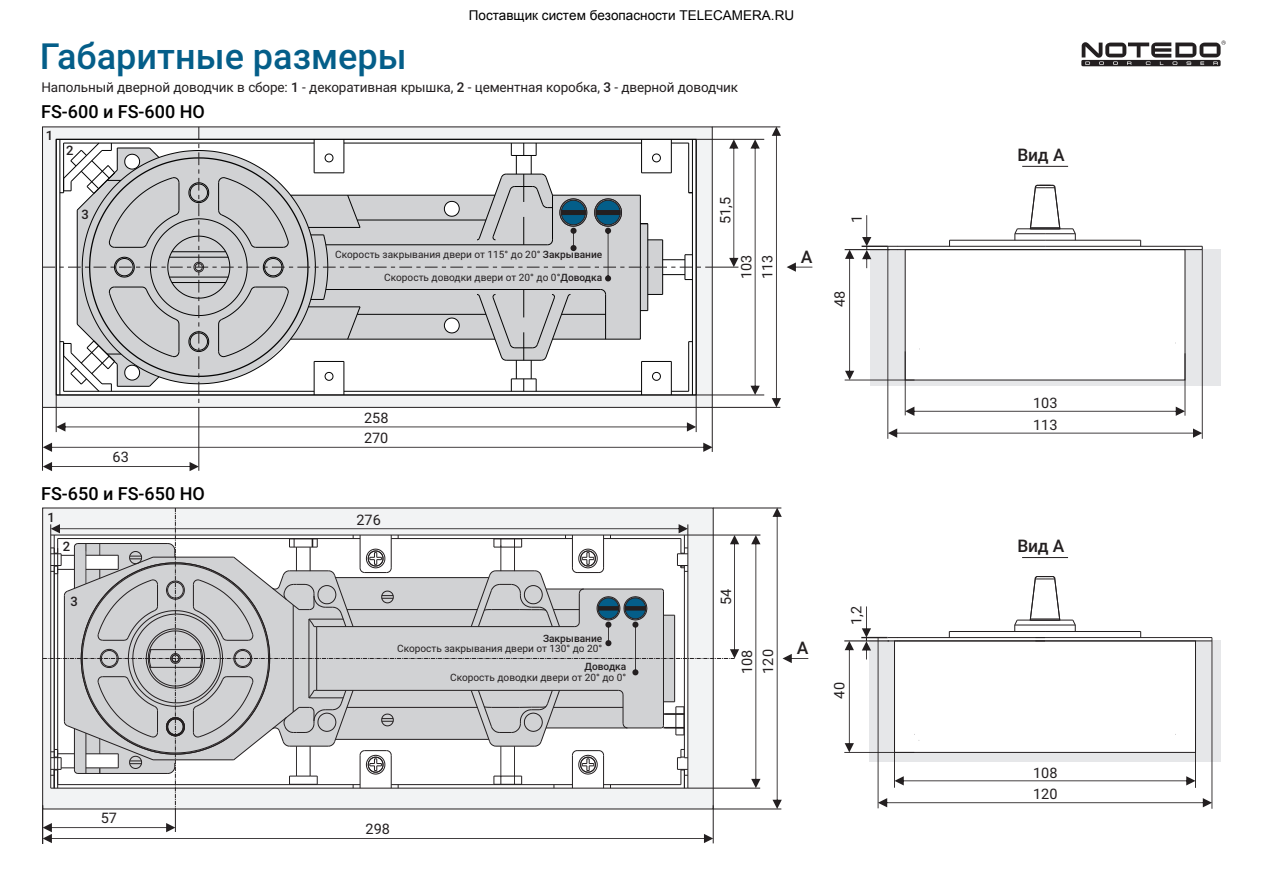
<style>
.page{position:relative;width:1263px;height:893px;background:#fff}
.page>*{position:absolute;margin:0;border:0;box-sizing:border-box;transform-origin:0 0}
.t1{font:500 36px "Roboto";color:#045e89}
.t2{font:500 18px "Roboto";color:#000}
.t3{font:500 17.4px "Roboto";letter-spacing:-.01em;color:#231f20}
.t4{font:14.55px/21.9px "Roboto";color:#231f20}
.t5{font:14.4px/20.4px "Roboto";color:#231f20}
.t6{font:13.5px "Roboto";letter-spacing:-.01em;color:#231f20}
.t7{font:500 13.05px "Roboto";color:#231f20}
.t8{font:10.05px "Roboto";color:#231f20}
.t9{font:500 10.05px "Roboto";color:#231f20}
.s1{font-weight:500}
</style>
<div class="page">
<svg style="left:57px;top:422px;width:639px;height:10px"></svg>
<hr style="left:42px;top:407px;width:1px;height:64px;background:#231f20">
<svg style="left:43px;top:443px;width:669px;height:9px"></svg>
<hr style="left:198px;top:407px;width:1px;height:64px;background:#231f20">
<hr style="left:712px;top:407px;width:1px;height:45px;background:#231f20">
<hr style="left:696px;top:395px;width:1px;height:37px;background:#231f20">
<hr style="left:56px;top:395px;width:1px;height:37px;background:#231f20">
<svg style="left:43px;top:462px;width:156px;height:9px"></svg>
<hr style="left:712px;top:407px;width:68px;height:1px;background:#231f20">
<hr style="left:696px;top:139px;width:68px;height:1px;background:#231f20">
<svg style="left:772px;top:127px;width:9px;height:280px"></svg>
<svg style="left:750px;top:139px;width:10px;height:256px"></svg>
<svg style="left:43px;top:127px;width:695px;height:280px"></svg>
<hr style="left:712px;top:126px;width:68px;height:1px;background:#231f20">
<hr style="left:696px;top:395px;width:68px;height:1px;background:#231f20">
<div style="left:870px;top:250px;width:350px;height:136px;background:#e6e7e9"></div>
<hr style="left:888px;top:249px;width:157px;height:1px;background:#231f20">
<hr style="left:888px;top:246px;width:157px;height:1px;background:#231f20">
<hr style="left:1045px;top:246px;width:157px;height:1px;background:#231f20">
<hr style="left:1045px;top:249px;width:157px;height:1px;background:#231f20">
<hr style="left:887px;top:249px;width:2px;height:190px;background:#231f20">
<hr style="left:1201px;top:250px;width:2px;height:189px;background:#231f20">
<hr style="left:845px;top:249px;width:44px;height:1px;background:#231f20">
<svg style="left:861px;top:215px;width:27px;height:53px"></svg>
<svg style="left:845px;top:250px;width:9px;height:130px"></svg>
<hr style="left:1022px;top:166px;width:46px;height:1px;background:#231f20">
<hr style="left:905px;top:351px;width:1px;height:64px;background:#231f20">
<hr style="left:1184px;top:353px;width:1px;height:63px;background:#231f20">
<hr style="left:845px;top:380px;width:69px;height:1px;background:#231f20">
<svg style="left:897px;top:184px;width:289px;height:197px"></svg>
<svg style="left:905px;top:407px;width:280px;height:9px"></svg>
<svg style="left:888px;top:428px;width:314px;height:10px"></svg>
<div style="left:869px;top:641px;width:351px;height:121px;background:#e6e7e9"></div>
<hr style="left:887px;top:640px;width:158px;height:1px;background:#231f20">
<hr style="left:887px;top:637px;width:158px;height:1px;background:#231f20">
<hr style="left:1035px;top:637px;width:177px;height:1px;background:#231f20">
<hr style="left:1035px;top:640px;width:177px;height:1px;background:#231f20">
<hr style="left:894px;top:731px;width:1px;height:57px;background:#231f20">
<hr style="left:1195px;top:733px;width:1px;height:55px;background:#231f20">
<hr style="left:844px;top:752px;width:70px;height:1px;background:#231f20">
<svg style="left:894px;top:776px;width:301px;height:9px"></svg>
<svg style="left:879px;top:798px;width:332px;height:9px"></svg>
<hr style="left:877px;top:638px;width:2px;height:170px;background:#231f20">
<hr style="left:1211px;top:638px;width:2px;height:171px;background:#231f20">
<hr style="left:844px;top:640px;width:45px;height:1px;background:#231f20">
<svg style="left:861px;top:606px;width:26px;height:53px"></svg>
<svg style="left:845px;top:641px;width:9px;height:111px"></svg>
<hr style="left:713px;top:808px;width:68px;height:1px;background:#231f20">
<hr style="left:713px;top:508px;width:68px;height:1px;background:#231f20">
<hr style="left:42px;top:805px;width:1px;height:39px;background:#231f20">
<hr style="left:688px;top:535px;width:72px;height:1px;background:#231f20">
<hr style="left:688px;top:788px;width:72px;height:1px;background:#231f20">
<svg style="left:751px;top:535px;width:9px;height:253px"></svg>
<hr style="left:1022px;top:557px;width:46px;height:1px;background:#231f20">
<div style="left:894px;top:576px;width:302px;height:177px;background:#fff"></div>
<svg style="left:43px;top:508px;width:696px;height:335px"></svg>
<svg style="left:1081px;top:41px;width:145px;height:25px"></svg>
<svg style="left:787px;top:262px;width:25px;height:10px"></svg>
<svg style="left:772px;top:508px;width:36px;height:301px"></svg>
<h1 class="t1" style="left:40px;top:42px;width:368px">Габаритные размеры</h1>
<h3 class="t6" style="left:41px;top:82px;width:698px">Напольный дверной доводчик в сборе: <span class="s1">1</span> - декоративная крышка, <span class="s1">2</span> - цементная коробка, <span class="s1">3</span> - дверной доводчик</h3>
<h2 class="t2" style="left:41px;top:105px;width:165px">FS-600 и FS-600 HO</h2>
<p class="t7" style="left:46px;top:130px;width:9px">1</p>
<p class="t7" style="left:66px;top:145px;width:9px">2</p>
<p class="t7" style="left:81px;top:209px;width:9px">3</p>
<p class="t8" style="left:335px;top:251px;width:269px">Скорость закрывания двери от 115° до 20° <span class="s1">Закрывание</span></p>
<p class="t8" style="left:384px;top:274px;width:220px">Скорость доводки двери от 20° до 0°<span class="s1">Доводка</span></p>
<h3 class="t5" style="left:716px;top:224px;width:29px;rotate:-90deg">51,5</h3>
<h3 class="t5" style="left:738px;top:279px;width:26px;rotate:-90deg">103</h3>
<h3 class="t5" style="left:759px;top:279px;width:26px;rotate:-90deg">113</h3>
<h3 class="t5" style="left:113px;top:449px;width:18px">63</h3>
<h2 class="t2" style="left:41px;top:486px;width:165px">FS-650 и FS-650 HO</h2>
<p class="t7" style="left:48px;top:512px;width:9px">1</p>
<p class="t7" style="left:63px;top:541px;width:9px">2</p>
<p class="t7" style="left:70px;top:596px;width:9px">3</p>
<h3 class="t5" style="left:364px;top:409px;width:26px">258<br>270</h3>
<h3 class="t4" style="left:356px;top:510px;width:26px">276</h3>
<p class="t9" style="left:543px;top:634px;width:61px">Закрывание</p>
<p class="t8" style="left:397px;top:644px;width:207px">Скорость закрывания двери от 130° до 20°</p>
<p class="t9" style="left:584px;top:663px;width:43px">Доводка</p>
<p class="t8" style="left:450px;top:673px;width:178px">Скорость доводки двери от 20° до 0°</p>
<h3 class="t4" style="left:716px;top:605px;width:18px;rotate:-90deg">54</h3>
<h3 class="t4" style="left:738px;top:674px;width:26px;rotate:-90deg">108</h3>
<h3 class="t4" style="left:758px;top:674px;width:26px;rotate:-90deg">120</h3>
<h3 class="t4" style="left:101px;top:809px;width:18px">57</h3>
<h3 class="t4" style="left:366px;top:820px;width:26px">298</h3>
<h3 class="t5" style="left:848px;top:223px;width:10px;rotate:-90deg">1</h3>
<h3 class="t5" style="left:831px;top:307px;width:18px;rotate:-90deg">48</h3>
<h3 class="t4" style="left:847px;top:625px;width:21px;rotate:-90deg">1,2</h3>
<h3 class="t4" style="left:830px;top:699px;width:18px;rotate:-90deg">40</h3>
<h3 class="t3" style="left:1017px;top:148px;width:49px">Вид А</h3>
<h3 class="t5" style="left:1033px;top:393px;width:26px;line-height:21.9px">103<br>113</h3>
<h3 class="t3" style="left:1017px;top:539px;width:49px">Вид А</h3>
<h3 class="t4" style="left:1033px;top:763px;width:26px">108<br>120</h3>
</div>
